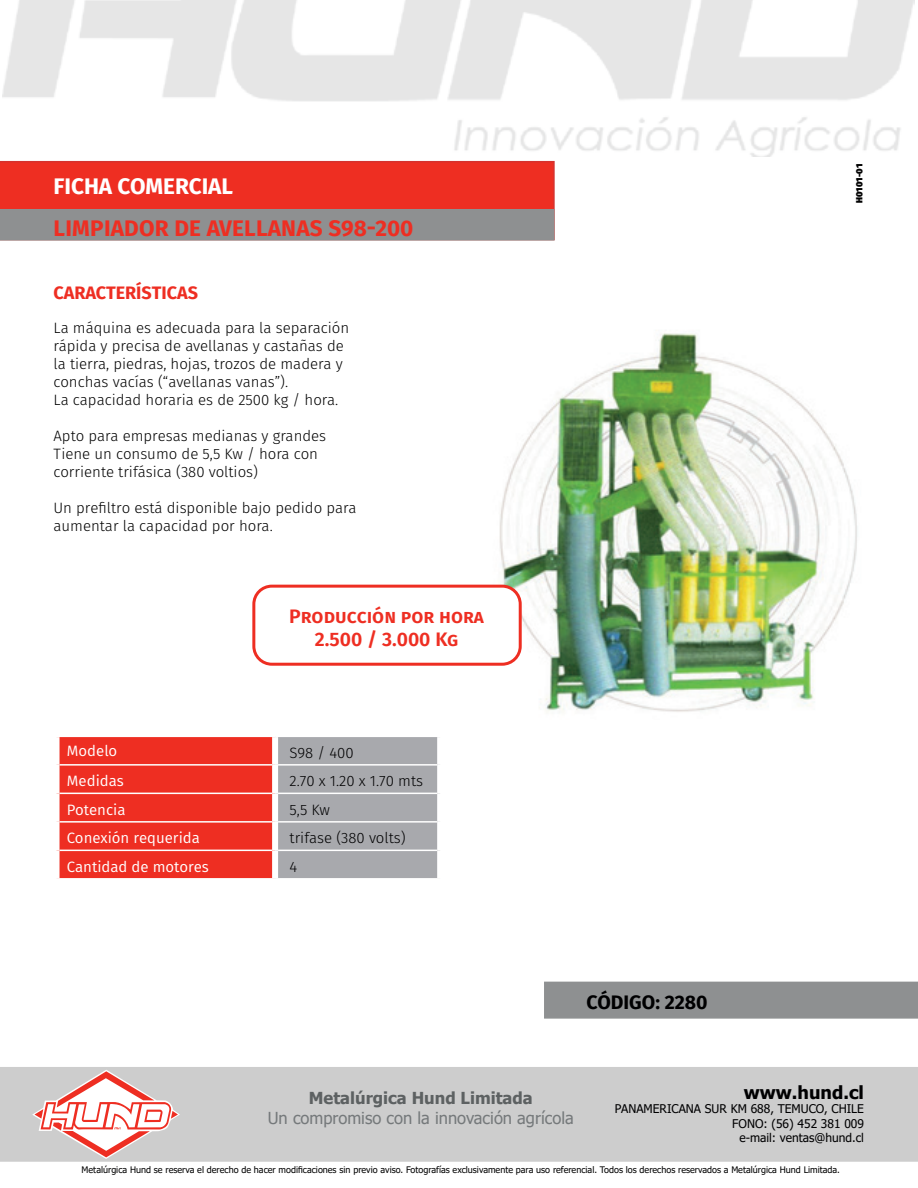
<style>
.page{position:relative;width:918px;height:1188px;background:#fff}
.page>*{position:absolute;margin:0;border:0;box-sizing:border-box;transform-origin:0 0}
.t1{font:700 22.5px "Fira Sans";letter-spacing:.01em;color:#ee2e22}
.t2{font:700 22.5px "Fira Sans";color:#fff}
.t3{font:600 19.5px/23.4px "Fira Sans";color:#ee2e22;text-align:center}
.t4{font:700 19.5px "Fira Sans";color:#000001}
.t5{font:700 18px "Fira Sans";color:#ee2e22}
.t6{font:700 18px "Tahoma";color:#000001}
.t7{font:16.5px "Tahoma";color:#75797b}
.t8{font:700 16.5px "Tahoma";color:#5d6162}
.t9{font:300 15px/18px "Fira Sans";color:#000001}
.t10{font:15px "Fira Sans";color:#fff}
.t11{font:12px/14.4px "Tahoma";color:#000001;text-align:right}
.t12{font:9px "Tahoma";color:#000001}
.t13{font:900 9px "Fira Sans";letter-spacing:-.01em;color:#000001}
</style>
<div class="page">
<img style="left:3px;top:0;width:911px;height:157px">
<div style="left:0;top:1067px;width:918px;height:95px;background:#cdcdcd"></div>
<div style="left:544px;top:982px;width:374px;height:37px;background:#8e9091"></div>
<div style="left:0;top:151px;width:564px;height:99px;background:#fff"></div>
<div style="left:0;top:161px;width:555px;height:79px;background:#ee2e22"></div>
<div style="left:0;top:209px;width:554px;height:32px;background:#8e9091"></div>
<svg style="left:32px;top:1070px;width:148px;height:89px"></svg>
<svg style="left:60px;top:737px;width:377px;height:141px;background:#d0635e"></svg>
<hr style="left:60px;top:764px;width:212px;height:2px;background:#fff">
<hr style="left:278px;top:764px;width:159px;height:2px;background:#fff">
<hr style="left:60px;top:793px;width:212px;height:1px;background:#fff">
<hr style="left:278px;top:793px;width:159px;height:1px;background:#fff">
<hr style="left:60px;top:821px;width:212px;height:2px;background:#fff">
<hr style="left:278px;top:821px;width:159px;height:2px;background:#fff">
<hr style="left:60px;top:850px;width:212px;height:1px;background:#fff">
<hr style="left:278px;top:850px;width:159px;height:1px;background:#fff">
<div style="left:272px;top:737px;width:6px;height:28px;background:#fff"></div>
<div style="left:272px;top:765px;width:6px;height:28px;background:#fff"></div>
<div style="left:272px;top:793px;width:6px;height:29px;background:#fff"></div>
<div style="left:272px;top:822px;width:6px;height:28px;background:#fff"></div>
<div style="left:272px;top:850px;width:6px;height:28px;background:#fff"></div>
<img style="left:482px;top:333px;width:376px;height:379px">
<div style="left:254px;top:586px;width:266px;height:78px;background:#fff;border-radius:18px"></div>
<div style="left:252px;top:585px;width:270px;height:81px;border:3px solid #ee2e22;border-radius:18px"></div>
<h1 class="t2" style="left:54px;top:167px;width:181px">FICHA COMERCIAL</h1>
<h1 class="t1" style="left:54px;top:209px;width:361px">LIMPIADOR DE AVELLANAS S98-200</h1>
<p class="t5" style="left:54px;top:278px;width:146px">CARACTERÍSTICAS</p>
<p class="t9" style="left:54px;top:319px;width:297px">La máquina es adecuada para la separación rápida y precisa de avellanas y castañas de la tierra, piedras, hojas, trozos de madera y conchas vacías (“avellanas vanas”).<br>La capacidad horaria es de 2500 kg / hora.</p>
<p class="t9" style="left:54px;top:427px;width:274px">Apto para empresas medianas y grandes<br>Tiene un consumo de 5,5 Kw / hora con corriente trifásica (380 voltios)</p>
<p class="t9" style="left:54px;top:499px;width:305px">Un prefiltro está disponible bajo pedido para aumentar la capacidad por hora.</p>
<h2 class="t3" style="left:289px;top:603px;width:196px">Producción por hora<br>2.500 / 3.000 Kg</h2>
<p class="t10" style="left:67px;top:740px;width:52px">Modelo</p>
<p class="t9" style="left:290px;top:743px;width:66px">S98 / 400</p>
<p class="t10" style="left:67px;top:770px;width:59px">Medidas</p>
<p class="t9" style="left:290px;top:772px;width:135px">2.70 x 1.20 x 1.70 mts</p>
<p class="t10" style="left:67px;top:798px;width:60px">Potencia</p>
<p class="t9" style="left:290px;top:800px;width:42px">5,5 Kw</p>
<p class="t10" style="left:67px;top:827px;width:135px">Conexión requerida</p>
<p class="t9" style="left:290px;top:829px;width:118px">trifase (380 volts)</p>
<p class="t10" style="left:67px;top:855px;width:144px">Cantidad de motores</p>
<p class="t9" style="left:290px;top:857px;width:9px">4</p>
<h2 class="t4" style="left:587px;top:986px;width:123px">CÓDIGO: 2280</h2>
<p class="t13" style="left:851px;top:203px;width:41px;rotate:-90deg">H0101-01</p>
<p class="t6" style="left:744px;top:1080px;width:122px">www.hund.cl</p>
<p class="t11" style="left:615px;top:1102px;width:251px">PANAMERICANA SUR KM 688, TEMUCO, CHILE<br>FONO: (56) 452 381 009<br>e-mail: ventas@hund.cl</p>
<p class="t12" style="left:82px;top:1164px;width:760px">Metalúrgica Hund se reserva el derecho de hacer modificaciones sin previo aviso. Fotografías exclusivamente para uso referencial. Todos los derechos reservados a Metalúrgica Hund Limitada.</p>
<p class="t8" style="left:309px;top:1087px;width:225px">Metalúrgica Hund Limitada</p>
<p class="t7" style="left:268px;top:1107px;width:308px">Un compromiso con la innovación agrícola</p>
</div>
